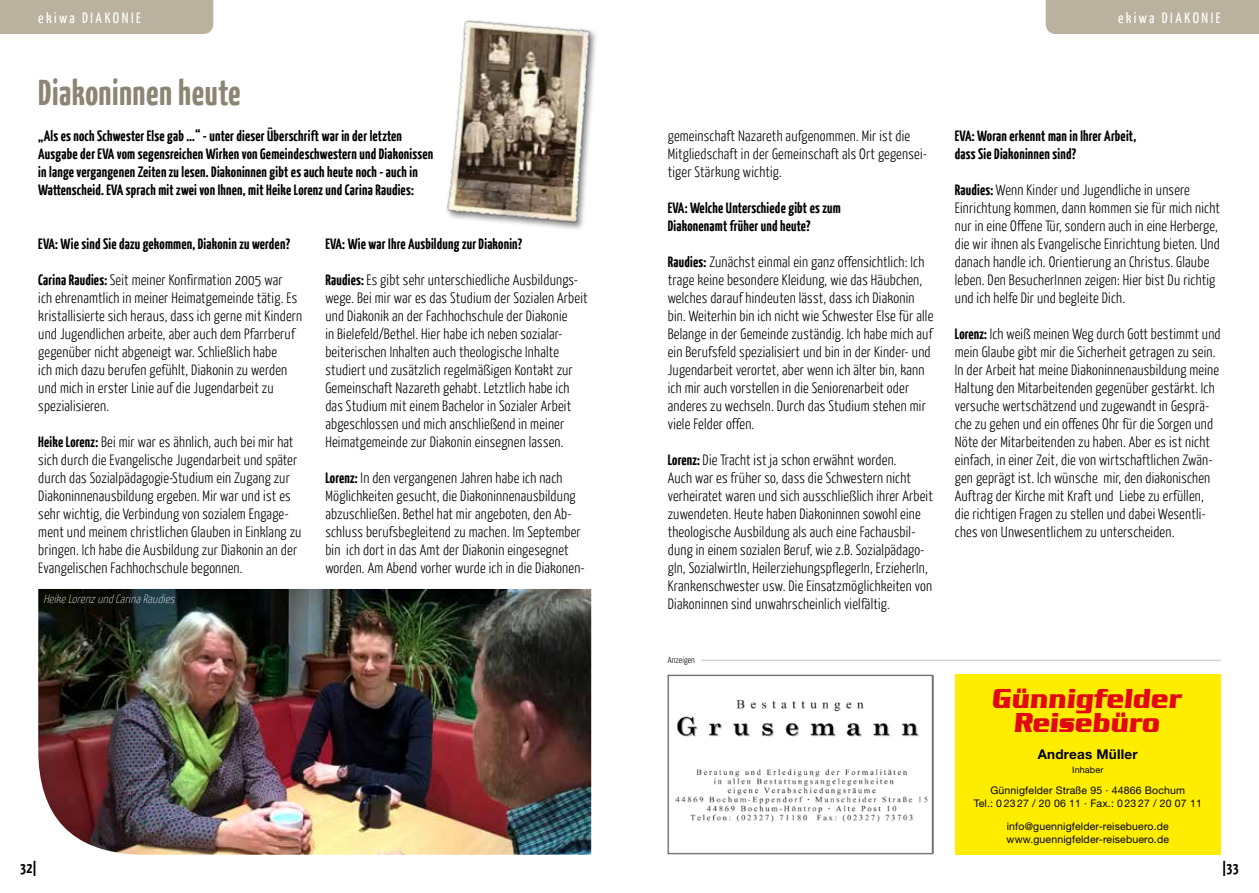
<style>
.page{position:relative;width:1259px;height:893px;background:#fff}
.page>*{position:absolute;margin:0;border:0;box-sizing:border-box;transform-origin:0 0}
.t1{font:700 36px "Yanone Kaffeesatz";letter-spacing:.015em;color:#8c8574}
.t2{font:italic 700 28.35px/24px "Serpentine D";letter-spacing:.025em;color:#e30613;text-align:center;scale:.85 1}
.t3{font:300 15px/18px "Yanone Kaffeesatz";letter-spacing:.015em;color:#000}
.t4{font:700 15px/18px "Yanone Kaffeesatz";letter-spacing:.015em;color:#000}
.t5{font:15px "Yanone Kaffeesatz";letter-spacing:.17em;color:#fff}
.t6{font:700 13.5px "Helvetica Neue";letter-spacing:.015em;color:#000}
.t7{font:italic 100 12px "Yanone Kaffeesatz";color:#fff}
.t8{font:10.5px/13.4px "Helvetica Neue";letter-spacing:.015em;color:#000;text-align:center}
.t9{font:300 9px "Yanone Kaffeesatz";letter-spacing:.015em;color:#000}
.t10{font:9px "Helvetica Neue";letter-spacing:.015em;color:#000}
.s1{font-weight:700}
</style>
<div class="page">
<img style="left:38px;top:589px;width:553px;height:266px">
<img style="left:668px;top:674px;width:265px;height:181px">
<hr style="left:701px;top:660px;width:519px;height:1px;background:#bec3cc">
<div style="left:955px;top:674px;width:265px;height:181px;background:#ffed00"></div>
<img style="left:447px;top:20px;width:149px;height:209px">
<div style="left:0;top:0;width:213px;height:34px;background:#bab29f"></div>
<div style="left:1045px;top:0;width:214px;height:34px;background:#bab29f"></div>
<p class="t5" style="left:38px;top:8px;width:104px">ekiwa DIAKONIE</p>
<p class="t5" style="left:1118px;top:8px;width:104px">ekiwa DIAKONIE</p>
<h1 class="t1" style="left:38px;top:69px;width:204px">Diakoninnen heute</h1>
<p class="t4" style="left:38px;top:126px;width:396px">„Als es noch Schwester Else gab …“ - unter dieser Überschrift war in der letzten Ausgabe der EVA vom segensreichen Wirken von Gemeindeschwestern und Diakonissen in lange vergangenen Zeiten zu lesen. Diakoninnen gibt es auch heute noch - auch in Wattenscheid. EVA sprach mit zwei von Ihnen, mit Heike Lorenz und Carina Raudies:</p>
<p class="t4" style="left:38px;top:234px;width:253px">EVA: Wie sind Sie dazu gekommen, Diakonin zu werden?</p>
<p class="t3" style="left:38px;top:271px;width:265px"><span class="s1">Carina Raudies:</span> Seit meiner Konfirmation 2005 war<br>ich ehrenamtlich in meiner Heimatgemeinde tätig. Es kristallisierte sich heraus, dass ich gerne mit Kindern und Jugendlichen arbeite, aber auch dem Pfarrberuf gegenüber nicht abgeneigt war. Schließlich habe<br>ich mich dazu berufen gefühlt, Diakonin zu werden und mich in erster Linie auf die Jugendarbeit zu spezialisieren.</p>
<p class="t3" style="left:38px;top:433px;width:265px"><span class="s1">Heike Lorenz:</span> Bei mir war es ähnlich, auch bei mir hat sich durch die Evangelische Jugendarbeit und später durch das Sozialpädagogie-Studium ein Zugang zur Diakoninnenausbildung ergeben. Mir war und ist es sehr wichtig, die Verbindung von sozialem Engage&shy;ment und meinem christlichen Glauben in Einklang zu bringen. Ich habe die Ausbildung zur Diakonin an der Evangelischen Fachhochschule begonnen.</p>
<p class="t4" style="left:325px;top:234px;width:198px">EVA: Wie war Ihre Ausbildung zur Diakonin?</p>
<p class="t3" style="left:325px;top:271px;width:264px"><span class="s1">Raudies:</span> Es gibt sehr unterschiedliche Ausbildungs&shy;wege. Bei mir war es das Studium der Sozialen Arbeit und Diakonik an der Fachhochschule der Diakonie<br>in Bielefeld/Bethel. Hier habe ich neben sozialar&shy;beiterischen Inhalten auch theologische Inhalte studiert und zusätzlich regelmäßigen Kontakt zur Gemeinschaft Nazareth gehabt. Letztlich habe ich das Studium mit einem Bachelor in Sozialer Arbeit abgeschlossen und mich anschließend in meiner Heimatgemeinde zur Diakonin einsegnen lassen.</p>
<p class="t3" style="left:325px;top:469px;width:261px"><span class="s1">Lorenz:</span> In den vergangenen Jahren habe ich nach Möglichkeiten gesucht, die Diakoninnenausbildung abzuschließen. Bethel hat mir angeboten, den Ab&shy;schluss berufsbegleitend zu machen. Im September bin ich dort in das Amt der Diakonin eingesegnet worden. Am Abend vorher wurde ich in die Diakonen-</p>
<p class="t7" style="left:43px;top:592px;width:136px">HeikeLorenzundCarinaRaudies</p>
<p class="t3" style="left:668px;top:127px;width:261px">gemeinschaft Nazareth aufgenommen. Mir ist die<br>Mitgliedschaft in der Gemeinschaft als Ort gegensei&shy;tiger Stärkung wichtig.</p>
<p class="t4" style="left:668px;top:198px;width:174px">EVA: Welche Unterschiede gibt es zum<br>Diakonenamt früher und heute?</p>
<p class="t3" style="left:668px;top:253px;width:267px"><span class="s1">Raudies:</span> Zunächst einmal ein ganz offensichtlich: Ich trage keine besondere Kleidung, wie das Häubchen, welches darauf hindeuten lässt, dass ich Diakonin bin. Weiterhin bin ich nicht wie Schwester Else für alle Belange in der Gemeinde zuständig. Ich habe mich auf ein Berufsfeld spezialisiert und bin in der Kinder- und Jugendarbeit verortet, aber wenn ich älter bin, kann ich mir auch vorstellen in die Seniorenarbeit oder anderes zu wechseln. Durch das Studium stehen mir viele Felder offen.</p>
<p class="t3" style="left:668px;top:451px;width:266px"><span class="s1">Lorenz:</span> Die Tracht ist ja schon erwähnt worden.<br>Auch war es früher so, dass die Schwestern nicht verheiratet waren und sich ausschließlich ihrer Arbeit zuwendeten. Heute haben Diakoninnen sowohl eine theologische Ausbildung als auch eine Fachausbil&shy;dung in einem sozialen Beruf, wie z.B. Sozialpädago&shy;gIn, SozialwirtIn, HeilerziehungspflegerIn, ErzieherIn, Krankenschwester usw. Die Einsatzmöglichkeiten von Diakoninnen sind unwahrscheinlich vielfältig.</p>
<p class="t9" style="left:668px;top:654px;width:29px">Anzeigen</p>
<p class="t4" style="left:955px;top:126px;width:183px">EVA: Woran erkennt man in Ihrer Arbeit, dass Sie Diakoninnen sind?</p>
<p class="t3" style="left:955px;top:181px;width:266px"><span class="s1">Raudies:</span> Wenn Kinder und Jugendliche in unsere Einrichtung kommen, dann kommen sie für mich nicht nur in eine Offene Tür, sondern auch in eine Herberge, die wir ihnen als Evangelische Einrichtung bieten. Und danach handle ich. Orientierung an Christus. Glaube leben. Den BesucherInnen zeigen: Hier bist Du richtig und ich helfe Dir und begleite Dich.</p>
<p class="t3" style="left:955px;top:325px;width:267px"><span class="s1">Lorenz:</span> Ich weiß meinen Weg durch Gott bestimmt und mein Glaube gibt mir die Sicherheit getragen zu sein.<br>In der Arbeit hat meine Diakoninnenausbildung meine Haltung den Mitarbeitenden gegenüber gestärkt. Ich versuche wertschätzend und zugewandt in Gesprä&shy;che zu gehen und ein offenes Ohr für die Sorgen und Nöte der Mitarbeitenden zu haben. Aber es ist nicht einfach, in einer Zeit, die von wirtschaftlichen Zwän&shy;gen geprägt ist. Ich wünsche mir, den diakonischen Auftrag der Kirche mit Kraft und Liebe zu erfüllen, die richtigen Fragen zu stellen und dabei Wesentli&shy;ches von Unwesentlichem zu unterscheiden.</p>
<h2 class="t2" style="left:993px;top:687px;width:224px">Günnigfelder<br>Reisebüro</h2>
<p class="t6" style="left:1038px;top:746px;width:101px">Andreas Müller</p>
<p class="t10" style="left:1072px;top:764px;width:33px">Inhaber</p>
<p class="t8" style="left:973px;top:783px;width:230px">Günnigfelder Straße 95 · 44866 Bochum<br>Tel.: 0 23 27 / 20 06 11 · Fax.: 0 23 27 / 20 07 11</p>
<p class="t8" style="left:1006px;top:819px;width:164px;text-align:left">info@guennigfelder-reisebuero.de www.guennigfelder-reisebuero.de</p>
<p class="t4" style="left:20px;top:858px;width:18px">32|</p>
<p class="t4" style="left:1222px;top:858px;width:18px">|33</p>
</div>
